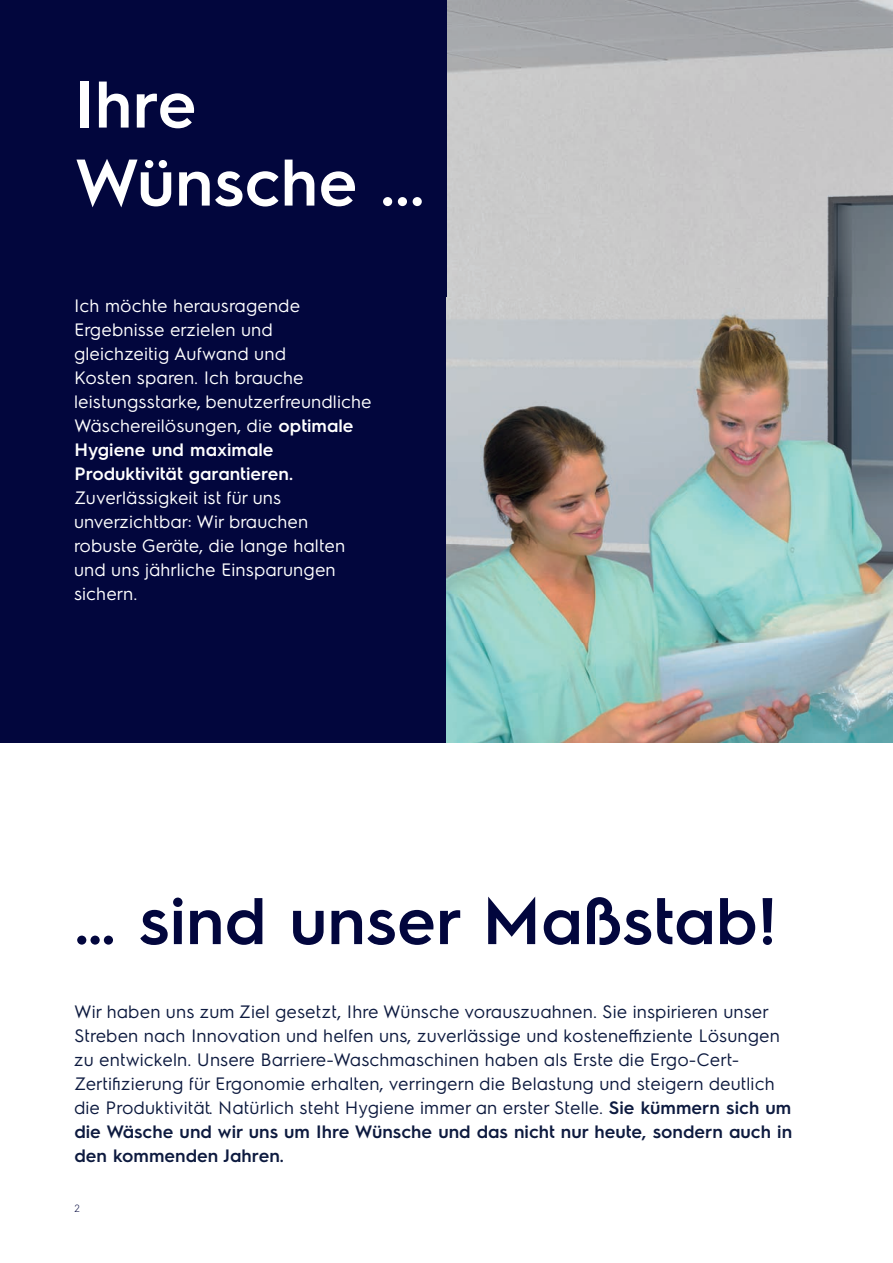
<style>
.page{position:relative;width:893px;height:1263px;background:#fff}
.page>*{position:absolute;margin:0;border:0;box-sizing:border-box;transform-origin:0 0}
.t1{font:600 66px "Electrolux Sans";color:#02063d}
.t2{font:600 66px/78px "Electrolux Sans";color:#fff}
.t3{font:18px/24px "Electrolux Sans";color:#0d1a3f}
.t4{font:18px/24px "Electrolux Sans";color:#fff}
.t5{font:300 10.5px "Electrolux Sans";color:#02063d}
.s1{font-weight:600}
</style>
<div class="page">
<img style="left:446px;top:0;width:447px;height:297px">
<div style="left:0;top:0;width:446px;height:743px;background:#02063d"></div>
<img style="left:446px;top:297px;width:447px;height:446px">
<h1 class="t2" style="left:74px;top:61px;width:352px">Ihre<br>Wünsche ...</h1>
<p class="t4" style="left:74px;top:292px;width:299px">Ich möchte herausragende<br>Ergebnisse erzielen und gleichzeitig Aufwand und<br>Kosten sparen. Ich brauche leistungsstarke, benutzerfreundliche<br>Wäschereilösungen, die <span class="s1">optimale<br>Hygiene und maximale<br>Produktivität garantieren.</span></p>
<p class="t4" style="left:74px;top:484px;width:273px">Zuverlässigkeit ist für uns unverzichtbar: Wir brauchen robuste Geräte, die lange halten und uns jährliche Einsparungen sichern.</p>
<h1 class="t1" style="left:74px;top:875px;width:704px">… sind unser Maßstab!</h1>
<p class="t3" style="left:74px;top:998px;width:719px">Wir haben uns zum Ziel gesetzt, Ihre Wünsche vorauszuahnen. Sie inspirieren unser Streben nach Innovation und helfen uns, zuverlässige und kosteneffiziente Lösungen zu entwickeln. Unsere Barriere-Waschmaschinen haben als Erste die Ergo-Cert-Zertifizierung für Ergonomie erhalten, verringern die Belastung und steigern deutlich die Produktivität. Natürlich steht Hygiene immer an erster Stelle. <span class="s1">Sie kümmern sich um die Wäsche und wir uns um Ihre Wünsche und das nicht nur heute, sondern auch in den kommenden Jahren.</span></p>
<p class="t5" style="left:74px;top:1201px;width:7px">2</p>
</div>
